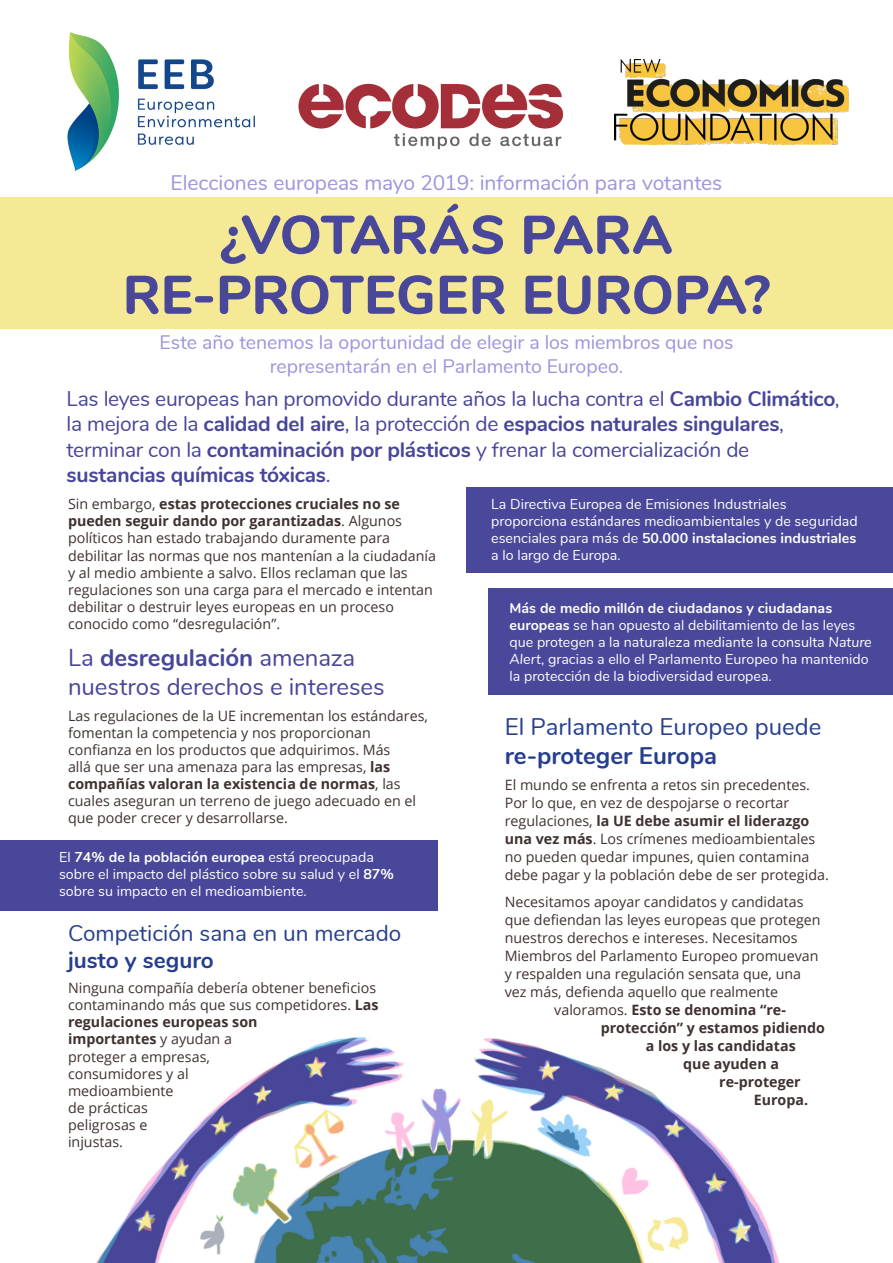
<style>
.page{position:relative;width:893px;height:1263px;background:#fff}
.page>*{position:absolute;margin:0;border:0;box-sizing:border-box;transform-origin:0 0}
.t1{font:800 54px "Nunito";color:#48479a}
.t2{font:24px/28.8px "Nunito";letter-spacing:-.005em;color:#474698}
.t3{font:24px/28.8px "Nunito";color:#253f8e}
.t4{font:22.5px/27px "Nunito";color:#253f8e}
.t5{font:21px/25.2px "Nunito";letter-spacing:-.015em;color:#474698}
.t6{font:21px "Nunito";letter-spacing:-.005em;color:#9b95dd}
.t7{font:19.5px/23.4px "Nunito";letter-spacing:-.005em;color:#9b95dd;text-align:center}
.Paragraph_Style_2{font:14.25px/17.1px "Open Sans";color:#3f312f}
.t8{font:14.25px/17.1px "Nunito";color:#fff}
.t9{font:700 14.25px "Open Sans";color:#3f312f}
.s1{font-weight:700}
.s2{font-style:italic}
.s3{font-weight:400}
</style>
<div class="page">
<img style="left:96px;top:487px;width:710px;height:776px">
<div style="left:0;top:198px;width:893px;height:131px;background:#f6e995"></div>
<div style="left:0;top:840px;width:437px;height:71px;background:#48479a"></div>
<img style="left:67px;top:32px;width:188px;height:139px">
<img style="left:615px;top:59px;width:233px;height:86px">
<img style="left:298px;top:83px;width:266px;height:67px">
<div style="left:467px;top:487px;width:426px;height:86px;background:#49489a"></div>
<div style="left:488px;top:589px;width:405px;height:106px;background:#49489a"></div>
<p class="t6" style="left:171px;top:167px;width:553px">Elecciones europeas mayo 2019: información para votantes</p>
<p class="t1" style="left:220px;top:195px;width:454px">¿VOTARÁS PARA</p>
<p class="t1" style="left:123px;top:255px;width:649px">RE-PROTEGER EUROPA?</p>
<p class="t7" style="left:159px;top:330px;width:576px">Este año tenemos la oportunidad de elegir a los miembros que nos representarán en el Parlamento Europeo.</p>
<p class="t5" style="left:67px;top:385px;width:774px">Las leyes europeas han promovido durante años la lucha contra el <span class="s1">Cambio Climático</span>, la mejora de la <span class="s1">calidad del aire</span>, la protección de <span class="s1">espacios naturales singulares</span>, terminar con la <span class="s1">contaminación por plásticos</span> y frenar la comercialización de <span class="s1">sustancias químicas tóxicas</span>.</p>
<p class="Paragraph_Style_2" style="left:68px;top:495px;width:369px">Sin embargo, <span class="s1">estas protecciones cruciales no se pueden seguir dando por garantizadas</span>. Algunos políticos han estado trabajando duramente para debilitar las normas que nos mantenían a la ciudadanía y al medio ambiente a salvo. Ellos reclaman que las regulaciones son una carga para el mercado e intentan debilitar o destruir leyes europeas en un proceso conocido como “desregulación”.</p>
<p class="t2" style="left:68px;top:642px;width:318px">La <span class="s1">desregulación</span> amenaza nuestros derechos e intereses</p>
<p class="Paragraph_Style_2" style="left:68px;top:706px;width:361px">Las regulaciones de la UE incrementan los estándares, fomentan la competencia y nos proporcionan confianza en los productos que adquirimos. Más<br>allá que ser una amenaza para las empresas, <span class="s1">las compañías valoran la existencia de normas</span>, las cuales aseguran un terreno de juego adecuado en el que poder crecer y desarrollarse.</p>
<p class="t8" style="left:59px;top:848px;width:336px">El <span class="s1">74% de la población europea</span> está preocupada sobre el impacto del plástico sobre su salud y el <span class="s1">87% </span>sobre su impacto en el medioambiente.</p>
<p class="t4" style="left:68px;top:918px;width:335px">Competición sana en un mercado <span class="s1">justo y seguro</span></p>
<p class="Paragraph_Style_2" style="left:68px;top:979px;width:312px">Ninguna compañía debería obtener beneficios contaminando más que sus competidores. <span class="s1">Las regulaciones europeas son<br>importantes</span> y ayudan a<br>proteger a empresas,<br>consumidores y al<br>medioambiente<br>de prácticas<br>peligrosas e<br>injustas.</p>
<p class="t8" style="left:491px;top:494px;width:368px">La Directiva Europea de Emisiones Industriales proporciona estándares medioambientales y de seguridad esenciales para más de <span class="s1">50.000 instalaciones industriales </span>a lo largo de Europa.</p>
<p class="t8" style="left:510px;top:598px;width:364px"><span class="s1">Más de medio millón de ciudadanos y ciudadanas europeas</span> se han opuesto al debilitamiento de las leyes que protegen a la naturaleza mediante la consulta <span class="s2">Nature Alert</span>, gracias a ello el Parlamento Europeo ha mantenido la protección de la biodiversidad europea.</p>
<p class="t3" style="left:505px;top:711px;width:318px">El Parlamento Europeo puede <span class="s1">re-proteger Europa</span></p>
<p class="Paragraph_Style_2" style="left:505px;top:775px;width:326px;line-height:18px">El mundo se enfrenta a retos sin precedentes.<br>Por lo que, en vez de despojarse o recortar regulaciones, <span class="s1">la UE debe asumir el liderazgo una vez más</span>. Los crímenes medioambientales no pueden quedar impunes, quien contamina debe pagar y la población debe de ser protegida.</p>
<p class="Paragraph_Style_2" style="left:505px;top:892px;width:300px">Necesitamos apoyar candidatos y candidatas</p>
<p class="Paragraph_Style_2" style="left:505px;top:910px;width:317px">que defiendan las leyes europeas que protegen</p>
<p class="Paragraph_Style_2" style="left:505px;top:928px;width:294px">nuestros derechos e intereses. Necesitamos</p>
<p class="Paragraph_Style_2" style="left:505px;top:946px;width:315px">Miembros del Parlamento Europeo promuevan</p>
<p class="Paragraph_Style_2" style="left:505px;top:964px;width:298px">y respalden una regulación sensata que, una</p>
<p class="Paragraph_Style_2" style="left:505px;top:982px;width:275px">vez más, defienda aquello que realmente</p>
<p class="t9" style="left:554px;top:999px;width:233px"><span class="s3">valoramos.</span> Esto se denomina “re-</p>
<p class="t9" style="left:601px;top:1017px;width:226px">protección” y estamos pidiendo</p>
<p class="t9" style="left:646px;top:1035px;width:151px">a los y las candidatas</p>
<p class="t9" style="left:683px;top:1053px;width:97px">que ayuden a</p>
<p class="t9" style="left:719px;top:1071px;width:83px">re-proteger</p>
<p class="t9" style="left:754px;top:1089px;width:56px">Europa.</p>
</div>
